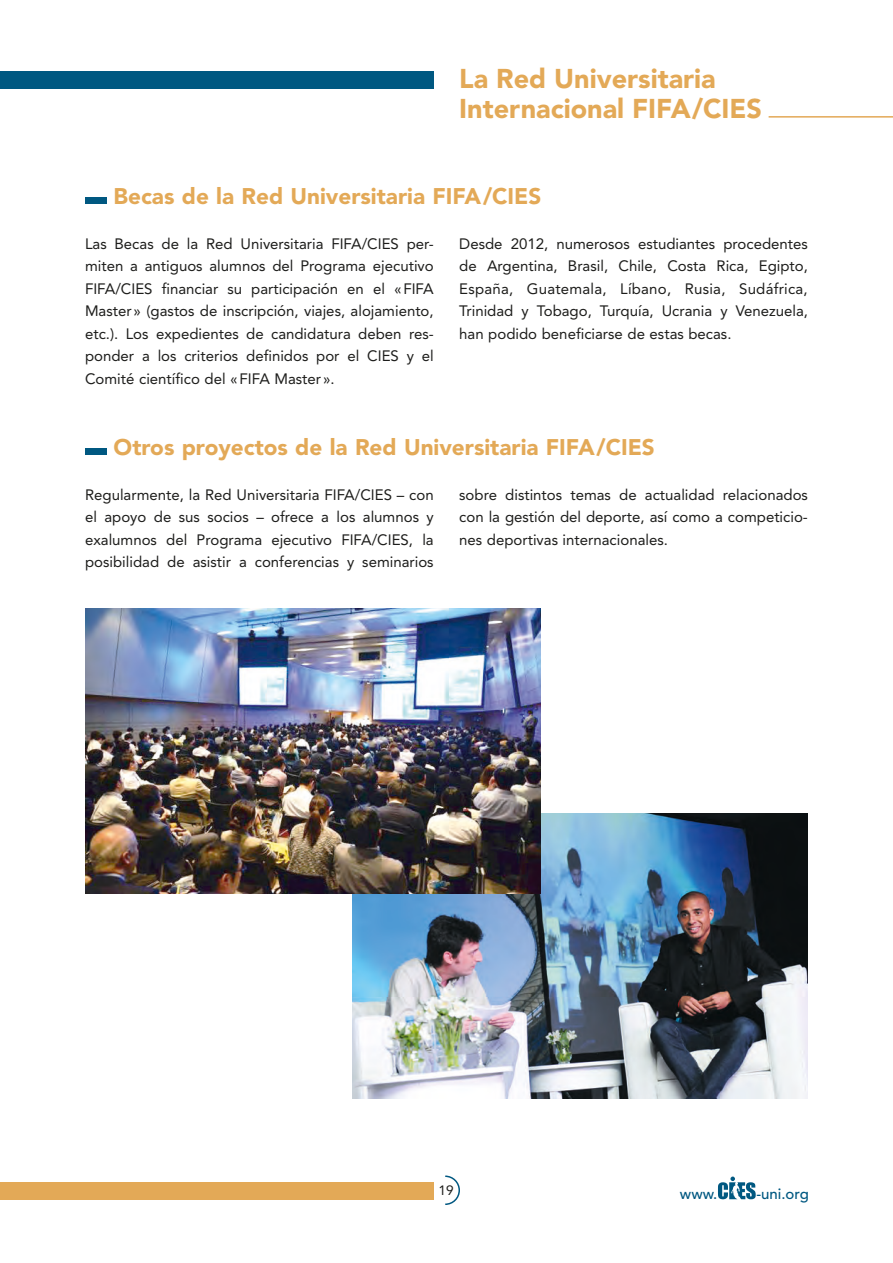
<style>
.page{position:relative;width:893px;height:1263px;background:#fff}
.page>*{position:absolute;margin:0;border:0;box-sizing:border-box;transform-origin:0 0}
.t1{font:900 27px/30px "Avenir LT Std";color:#e3a957}
.t2{font:900 22.5px "Avenir LT Std";color:#e3a957}
.t3{font:15px/22.5px "Avenir";color:#1d1d1b;text-align:justify}
.t4{font:500 15px "Avenir LT Std";color:#005881}
.t5{font:13.5px "Avenir LT Std";color:#1d1d1b}
</style>
<div class="page">
<div style="left:85px;top:198px;width:21px;height:6px;background:#005881"></div>
<div style="left:85px;top:449px;width:21px;height:6px;background:#005881"></div>
<img style="left:353px;top:814px;width:455px;height:285px">
<img style="left:85px;top:608px;width:455px;height:285px">
<div style="left:0;top:71px;width:434px;height:17px;background:#005881"></div>
<div style="left:0;top:1182px;width:434px;height:17px;background:#e3a957"></div>
<svg style="left:445px;top:1175px;width:15px;height:30px"></svg>
<svg style="left:718px;top:1176px;width:38px;height:23px"></svg>
<hr style="left:769px;top:116px;width:124px;height:2px;background:#e3a957">
<h1 class="t1" style="left:459px;top:63px;width:304px">La Red Universitaria<br>Internacional FIFA/CIES</h1>
<h2 class="t2" style="left:114px;top:183px;width:429px">Becas de la Red Universitaria FIFA/CIES</h2>
<p class="t3" style="left:85px;top:233px;width:350px">Las Becas de la Red Universitaria FIFA/CIES per&shy;miten a antiguos alumnos del Programa ejecutivo FIFA/CIES financiar su participación en el «FIFA Master» (gastos de inscripción, viajes, alojamiento, etc.). Los expedientes de candidatura deben res&shy;ponder a los criterios definidos por el CIES y el Comité científico del «FIFA Master».</p>
<p class="t3" style="left:459px;top:233px;width:350px">Desde 2012, numerosos estudiantes procedentes de Argentina, Brasil, Chile, Costa Rica, Egipto, España, Guatemala, Líbano, Rusia, Sudáfrica, Trinidad y Tobago, Turquía, Ucrania y Venezuela, han podido beneficiarse de estas becas.</p>
<h2 class="t2" style="left:114px;top:434px;width:543px">Otros proyectos de la Red Universitaria FIFA/CIES</h2>
<p class="t3" style="left:85px;top:483px;width:350px">Regularmente, la Red Universitaria FIFA/CIES – con el apoyo de sus socios – ofrece a los alumnos y exalumnos del Programa ejecutivo FIFA/CIES, la posibilidad de asistir a conferencias y seminarios</p>
<p class="t3" style="left:459px;top:483px;width:350px">sobre distintos temas de actualidad relacionados con la gestión del deporte, así como a competicio&shy;nes deportivas internacionales.</p>
<p class="t5" style="left:439px;top:1182px;width:17px">19</p>
<p class="t4" style="left:680px;top:1185px;width:39px">www.</p>
<p class="t4" style="left:756px;top:1185px;width:54px">-uni.org</p>
</div>
